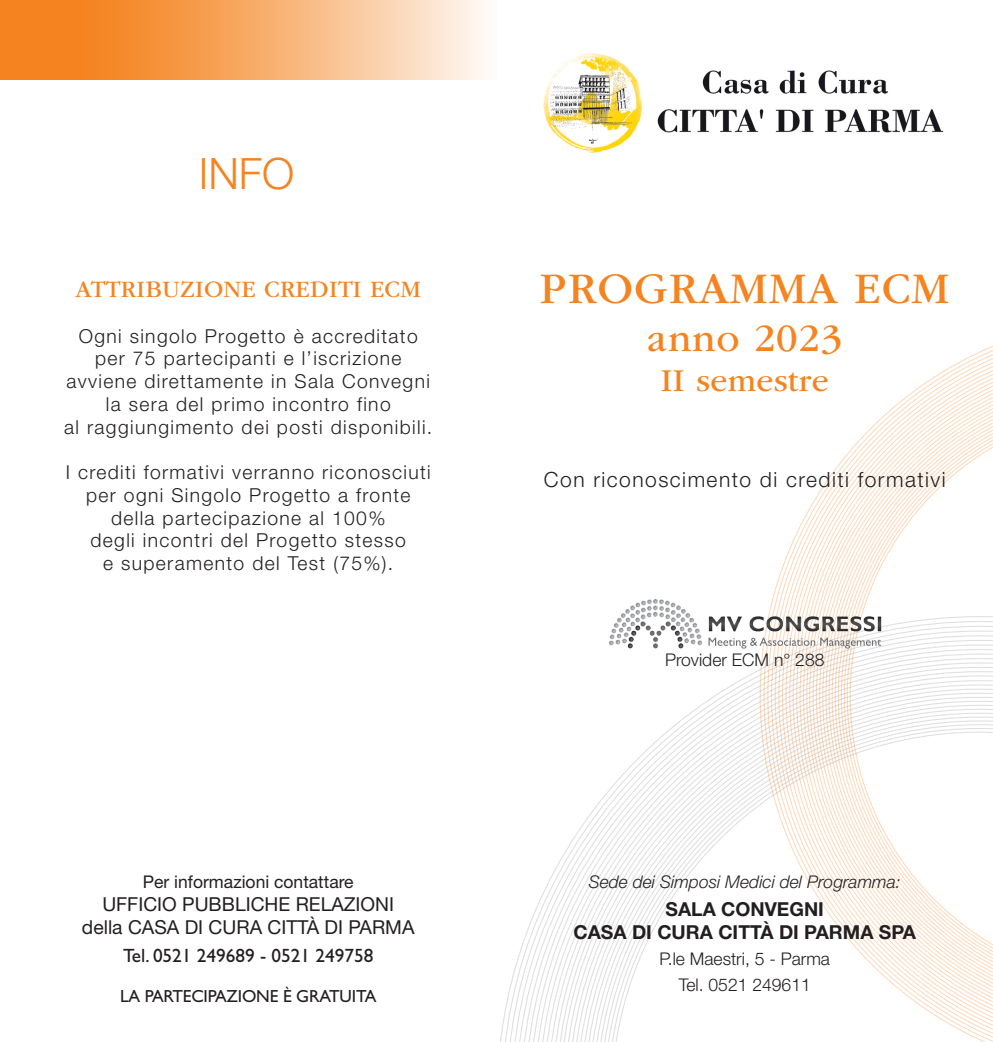
<style>
.page{position:relative;width:993px;height:1042px;background:#fff}
.page>*{position:absolute;margin:0;border:0;box-sizing:border-box;transform-origin:0 0}
.t1{font:45.5px "ITC Garamond Std";letter-spacing:.02em;color:#f58420}
.t2{font:300 43.4px "Helvetica Neue LT Std";color:#f58420}
.t3{font:40.25px "ITC Garamond Std";letter-spacing:.02em;color:#f58420}
.t4{font:33.25px "ITC Garamond Std";letter-spacing:.01em;color:#f58420}
.t5{font:24.5px "ITC Garamond Std";letter-spacing:.01em;color:#f58420}
.t6{font:300 21px "Helvetica Neue LT Std";letter-spacing:.07em;color:#231f20}
.t7{font:300 19.25px "Helvetica Neue LT Std";letter-spacing:.07em;color:#231f20}
.t8{font:19.25px "Helvetica Neue LT Std";color:#231f20}
.t9{font:700 19.25px "Helvetica Neue LT Std";color:#231f20}
.t10{font:19.25px "Gill Sans Std";color:#231f20}
.t11{font:300 17.5px "Helvetica Neue LT Std";color:#231f20}
.t12{font:italic 300 17.5px "Helvetica Neue LT Std";color:#231f20}
.t13{font:17.5px "Helvetica Neue LT Std";color:#231f20}
.t14{font:17.5px "Gill Sans Std";letter-spacing:-.01em;color:#231f20}
</style>
<div class="page">
<svg style="left:611px;top:731px;width:148px;height:311px"></svg>
<svg style="left:788px;top:346px;width:204px;height:503px"></svg>
<svg style="left:792px;top:349px;width:200px;height:693px"></svg>
<svg style="left:795px;top:353px;width:197px;height:686px"></svg>
<svg style="left:799px;top:356px;width:193px;height:679px"></svg>
<svg style="left:802px;top:359px;width:190px;height:673px"></svg>
<svg style="left:806px;top:363px;width:186px;height:666px"></svg>
<svg style="left:808px;top:367px;width:184px;height:658px"></svg>
<svg style="left:812px;top:370px;width:180px;height:652px"></svg>
<svg style="left:815px;top:373px;width:177px;height:645px"></svg>
<svg style="left:818px;top:376px;width:174px;height:639px"></svg>
<svg style="left:822px;top:380px;width:170px;height:632px"></svg>
<svg style="left:825px;top:383px;width:167px;height:626px"></svg>
<svg style="left:828px;top:386px;width:164px;height:620px"></svg>
<svg style="left:831px;top:389px;width:161px;height:614px"></svg>
<svg style="left:834px;top:392px;width:158px;height:607px"></svg>
<svg style="left:837px;top:395px;width:155px;height:601px"></svg>
<svg style="left:840px;top:398px;width:152px;height:595px"></svg>
<svg style="left:843px;top:401px;width:149px;height:589px"></svg>
<svg style="left:846px;top:404px;width:146px;height:583px"></svg>
<svg style="left:849px;top:407px;width:143px;height:578px"></svg>
<img style="left:543px;top:53px;width:401px;height:100px">
<img style="left:609px;top:593px;width:276px;height:56px">
<svg style="left:708px;top:637px;width:172px;height:11px"></svg>
<svg style="left:0;top:0;width:486px;height:79px;background:#f8ad6b"></svg>
<p class="t2" style="left:199px;top:147px;width:97px">INFO</p>
<p class="t5" style="left:76px;top:276px;width:346px">ATTRIBUZIONE CREDITI ECM</p>
<p class="t7" style="left:79px;top:324px;width:340px">Ogni singolo Progetto è accreditato</p>
<p class="t7" style="left:95px;top:347px;width:308px">per 75 partecipanti e l’iscrizione</p>
<p class="t7" style="left:67px;top:369px;width:365px">avviene direttamente in Sala Convegni</p>
<p class="t7" style="left:106px;top:392px;width:286px">la sera del primo incontro fino</p>
<p class="t7" style="left:64px;top:415px;width:369px">al raggiungimento dei posti disponibili.</p>
<p class="t7" style="left:66px;top:460px;width:366px">I crediti formativi verranno riconosciuti</p>
<p class="t7" style="left:86px;top:483px;width:326px">per ogni Singolo Progetto a fronte</p>
<p class="t7" style="left:111px;top:506px;width:276px">della partecipazione al 100%</p>
<p class="t7" style="left:90px;top:529px;width:317px">degli incontri del Progetto stesso</p>
<p class="t7" style="left:103px;top:551px;width:291px">e superamento del Test (75%).</p>
<p class="t13" style="left:143px;top:871px;width:212px">Per informazioni contattare</p>
<p class="t8" style="left:102px;top:892px;width:293px">UFFICIO PUBBLICHE RELAZIONI</p>
<p class="t8" style="left:82px;top:915px;width:334px">della CASA DI CURA CITTÀ DI PARMA</p>
<p class="t10" style="left:123px;top:944px;width:251px">Tel. 0521 249689 - 0521 249758</p>
<p class="t14" style="left:120px;top:986px;width:258px">LA PARTECIPAZIONE È GRATUITA</p>
<p class="t1" style="left:539px;top:264px;width:411px">PROGRAMMA ECM</p>
<p class="t3" style="left:647px;top:316px;width:196px">anno 2023</p>
<p class="t4" style="left:660px;top:362px;width:169px">II semestre</p>
<p class="t6" style="left:543px;top:467px;width:403px">Con riconoscimento di crediti formativi</p>
<p class="t11" style="left:664px;top:649px;width:161px">Provider ECM n° 288</p>
<p class="t12" style="left:588px;top:871px;width:313px">Sede dei Simposi Medici del Programma:</p>
<p class="t9" style="left:665px;top:897px;width:160px">SALA CONVEGNI</p>
<p class="t9" style="left:573px;top:920px;width:344px">CASA DI CURA CITTÀ DI PARMA SPA</p>
<p class="t11" style="left:659px;top:947px;width:172px">P.le Maestri, 5 - Parma</p>
<p class="t11" style="left:678px;top:973px;width:134px">Tel. 0521 249611</p>
</div>
